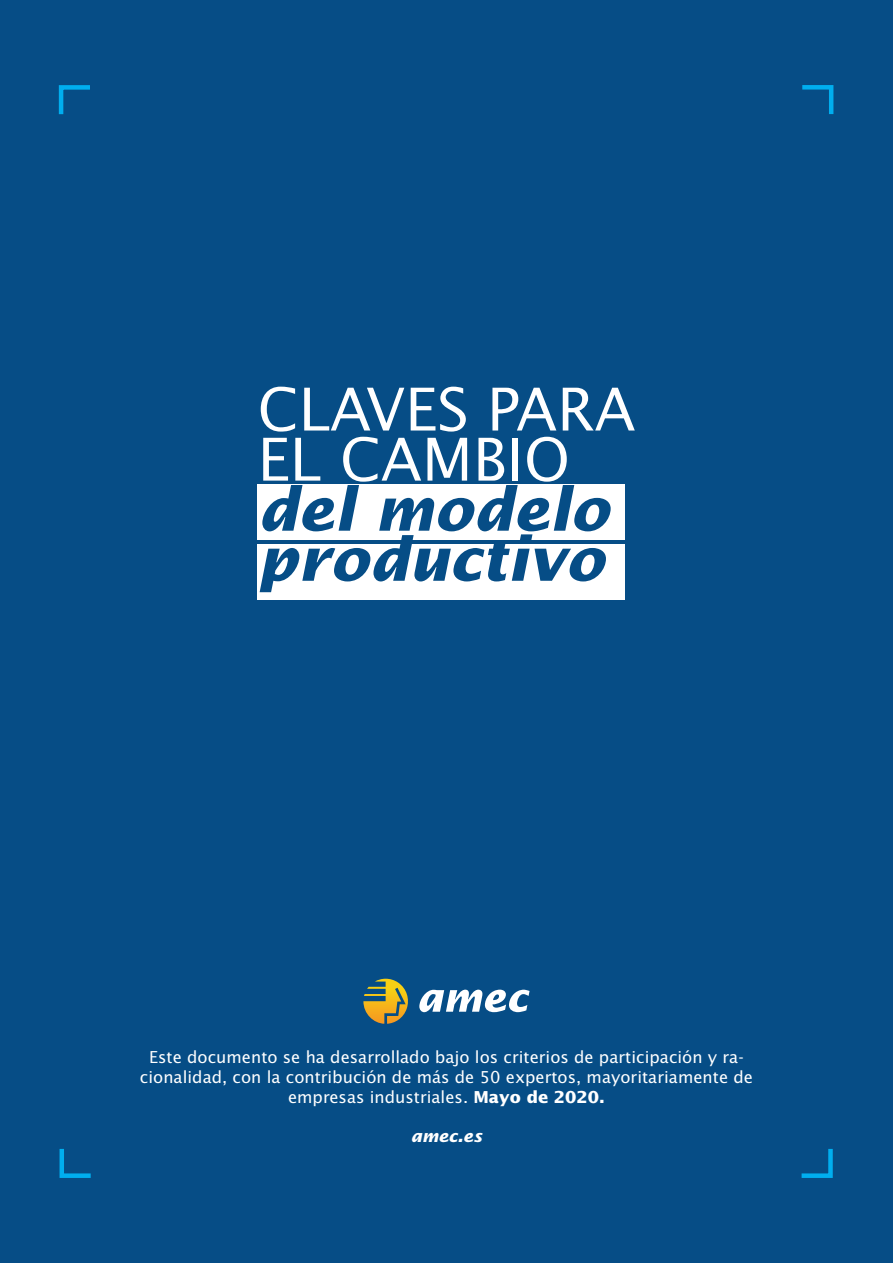
<style>
.page{position:relative;width:893px;height:1263px;background:#064d86}
.page>*{position:absolute;margin:0;border:0;box-sizing:border-box;transform-origin:0 0}
.t1{font:italic 700 59.25px/50.1px "Lucida Sans Std";color:#064d86}
.t2{font:16.5px/19.8px "Lucida Sans Std";color:#fff;text-align:center}
.t3{font:italic 700 16.5px "Lucida Sans Std";color:#fff}
.s1{font-weight:400;font-style:normal;color:#fff}
.s2{font-weight:700}
</style>
<div class="page">
<svg style="left:802px;top:85px;width:32px;height:29px"></svg>
<svg style="left:59px;top:1149px;width:32px;height:29px"></svg>
<svg style="left:801px;top:1149px;width:32px;height:29px"></svg>
<svg style="left:58px;top:85px;width:32px;height:30px"></svg>
<svg style="left:419px;top:990px;width:111px;height:22px"></svg>
<svg style="left:363px;top:979px;width:45px;height:45px"></svg>
<div style="left:258px;top:544px;width:367px;height:56px;background:#fff"></div>
<div style="left:258px;top:485px;width:367px;height:55px;background:#fff"></div>
<p class="t1" style="left:258px;top:385px;width:379px"><span class="s1">CLAVES PARA<br>EL CAMBIO </span>del modelo productivo</p>
<p class="t2" style="left:140px;top:1047px;width:615px">Este documento se ha desarrollado bajo los criterios de participación y ra&shy;cionalidad, con la contribución de más de 50 expertos, mayoritariamente de empresas industriales. <span class="s2">Mayo de 2020.</span></p>
<p class="t3" style="left:411px;top:1127px;width:73px">amec.es</p>
</div>
